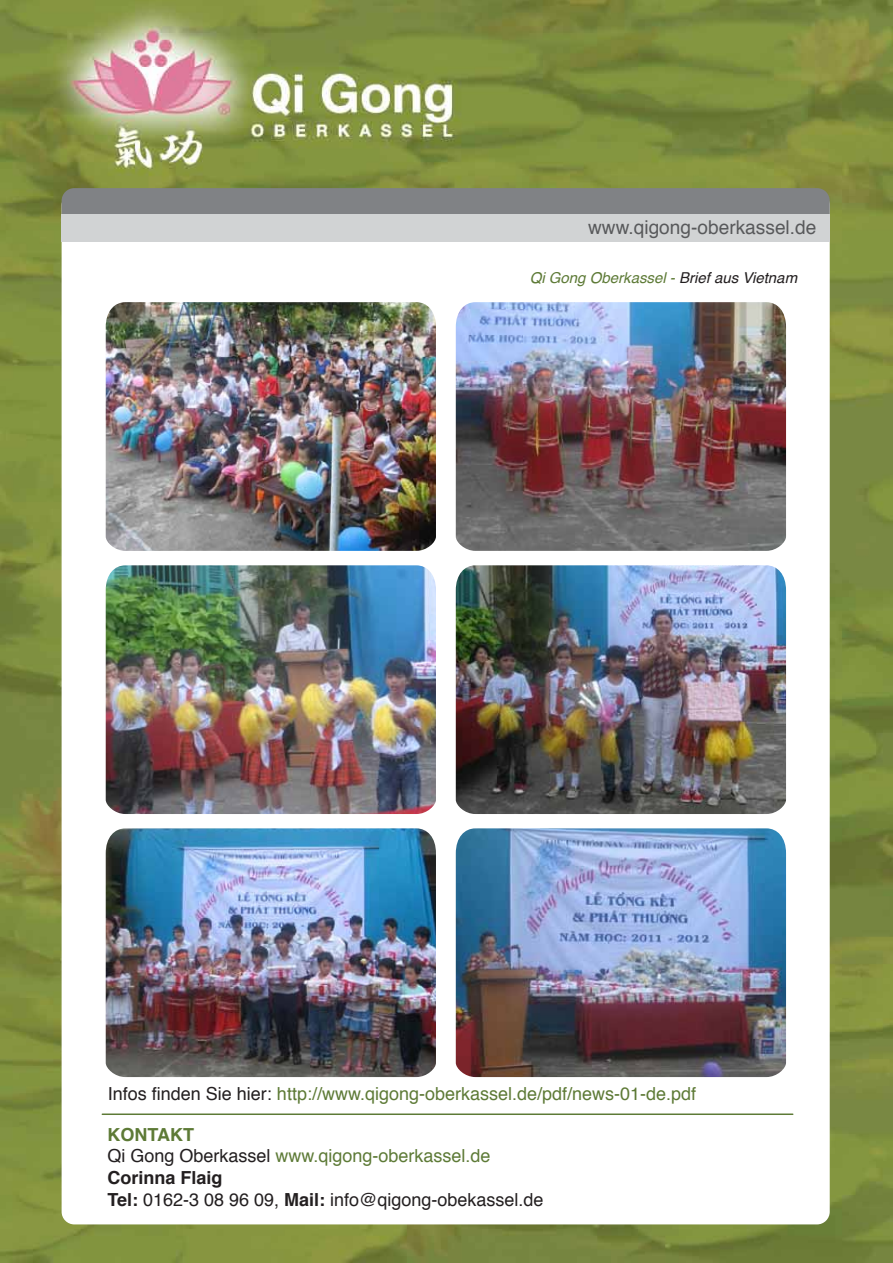
<style>
.page{position:relative;width:893px;height:1263px;background:#fff}
.page>*{position:absolute;margin:0;border:0;box-sizing:border-box;transform-origin:0 0}
.t1{font:19.05px "Helvetica";color:#58595b}
.t2{font:18px/21.6px "Helvetica";color:#231f20}
.t3{font:18px "Helvetica";color:#5d7a36}
.t4{font:italic 15px "Helvetica";color:#5d7a36}
.s1{color:#231f20}
.s2{font-weight:700;color:#5d7a36}
.s3{color:#5d7a36}
.s4{font-weight:700}
</style>
<div class="page">
<img style="left:0;top:0;width:893px;height:1263px">
<div style="left:62px;top:192px;width:768px;height:1032px;background:#fff;border-radius:13px"></div>
<div style="left:62px;top:188px;width:768px;height:26px;background:#808285"></div>
<div style="left:62px;top:214px;width:768px;height:28px;background:#d1d3d4"></div>
<hr style="left:102px;top:1113px;width:691px;height:2px;background:#5d7a36">
<img style="left:106px;top:302px;width:330px;height:249px">
<img style="left:106px;top:565px;width:330px;height:249px">
<img style="left:456px;top:565px;width:330px;height:249px">
<img style="left:106px;top:828px;width:330px;height:249px">
<img style="left:456px;top:828px;width:330px;height:249px">
<img style="left:456px;top:302px;width:330px;height:249px">
<p class="t1" style="left:588px;top:213px;width:230px">www.qigong-oberkassel.de</p>
<p class="t4" style="left:530px;top:266px;width:269px">Qi Gong Oberkassel - <span class="s1">Brief aus Vietnam</span></p>
<p class="t3" style="left:108px;top:1079px;width:590px"><span class="s1">Infos finden Sie hier:</span> http://www.qigong-oberkassel.de/pdf/news-01-de.pdf</p>
<p class="t2" style="left:107px;top:1124px;width:438px"><span class="s2">KONTAKT<br></span>Qi Gong Oberkassel <span class="s3">www.qigong-oberkassel.de<br></span><span class="s4">Corinna Flaig<br>Tel:</span> 0162-3 08 96 09, <span class="s4">Mail:</span> info@qigong-obekassel.de</p>
</div>
